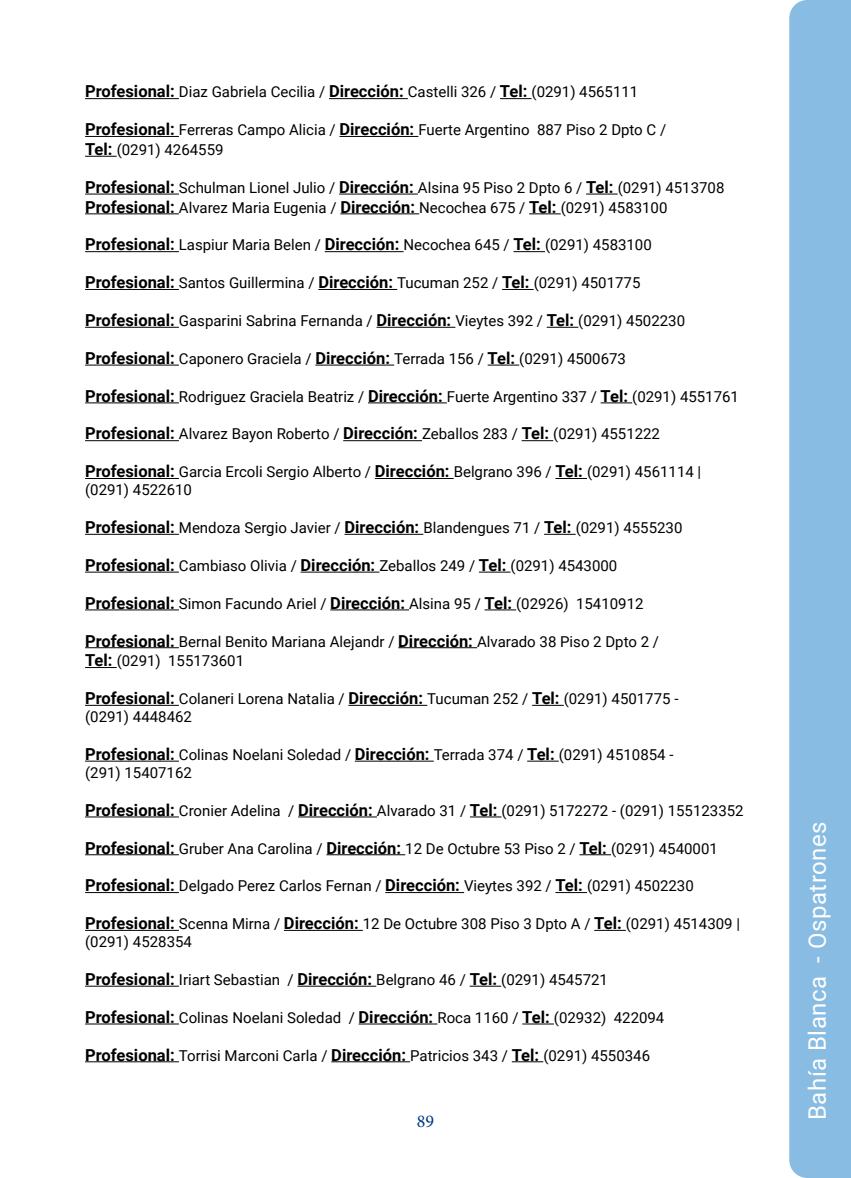
<style>
.page{position:relative;width:851px;height:1178px;background:#fff}
.page>*{position:absolute;margin:0;border:0;box-sizing:border-box;transform-origin:0 0}
.t1{font:24px "Roboto";letter-spacing:.02em;color:#fff}
.t2{font:18px "Minion Pro";color:#003882}
.t3{font:15px/18px "Roboto";color:#000}
.s1{font-weight:700;font-size:16.5px}
</style>
<div class="page">
<div style="left:789px;top:0;width:61px;height:1178px;background:#88bce2"></div>
<hr style="left:85px;top:98px;width:94px;height:1px;background:#000">
<hr style="left:329px;top:98px;width:79px;height:1px;background:#000">
<hr style="left:500px;top:98px;width:31px;height:1px;background:#000">
<hr style="left:85px;top:136px;width:94px;height:1px;background:#000">
<hr style="left:339px;top:136px;width:79px;height:1px;background:#000">
<hr style="left:85px;top:156px;width:32px;height:1px;background:#000">
<hr style="left:85px;top:194px;width:94px;height:1px;background:#000">
<hr style="left:339px;top:194px;width:79px;height:1px;background:#000">
<hr style="left:586px;top:194px;width:31px;height:1px;background:#000">
<hr style="left:85px;top:213px;width:94px;height:1px;background:#000">
<hr style="left:340px;top:213px;width:79px;height:1px;background:#000">
<hr style="left:529px;top:213px;width:31px;height:1px;background:#000">
<hr style="left:85px;top:251px;width:94px;height:1px;background:#000">
<hr style="left:324px;top:251px;width:79px;height:1px;background:#000">
<hr style="left:513px;top:251px;width:32px;height:1px;background:#000">
<hr style="left:85px;top:289px;width:94px;height:1px;background:#000">
<hr style="left:318px;top:289px;width:79px;height:1px;background:#000">
<hr style="left:502px;top:289px;width:31px;height:1px;background:#000">
<hr style="left:85px;top:327px;width:94px;height:1px;background:#000">
<hr style="left:376px;top:327px;width:79px;height:1px;background:#000">
<hr style="left:546px;top:327px;width:32px;height:1px;background:#000">
<hr style="left:85px;top:365px;width:94px;height:1px;background:#000">
<hr style="left:315px;top:365px;width:79px;height:1px;background:#000">
<hr style="left:487px;top:365px;width:32px;height:1px;background:#000">
<hr style="left:85px;top:402px;width:94px;height:1px;background:#000">
<hr style="left:368px;top:402px;width:79px;height:1px;background:#000">
<hr style="left:600px;top:402px;width:32px;height:1px;background:#000">
<hr style="left:85px;top:440px;width:94px;height:1px;background:#000">
<hr style="left:343px;top:440px;width:79px;height:1px;background:#000">
<hr style="left:521px;top:440px;width:32px;height:1px;background:#000">
<hr style="left:85px;top:478px;width:94px;height:1px;background:#000">
<hr style="left:375px;top:478px;width:78px;height:1px;background:#000">
<hr style="left:555px;top:478px;width:32px;height:1px;background:#000">
<hr style="left:85px;top:534px;width:94px;height:1px;background:#000">
<hr style="left:344px;top:534px;width:79px;height:1px;background:#000">
<hr style="left:544px;top:534px;width:31px;height:1px;background:#000">
<hr style="left:85px;top:572px;width:94px;height:1px;background:#000">
<hr style="left:300px;top:572px;width:79px;height:1px;background:#000">
<hr style="left:479px;top:572px;width:31px;height:1px;background:#000">
<hr style="left:85px;top:609px;width:94px;height:1px;background:#000">
<hr style="left:330px;top:609px;width:79px;height:1px;background:#000">
<hr style="left:484px;top:609px;width:32px;height:1px;background:#000">
<hr style="left:85px;top:647px;width:94px;height:1px;background:#000">
<hr style="left:398px;top:647px;width:79px;height:1px;background:#000">
<hr style="left:85px;top:667px;width:32px;height:1px;background:#000">
<hr style="left:85px;top:705px;width:94px;height:1px;background:#000">
<hr style="left:348px;top:705px;width:79px;height:1px;background:#000">
<hr style="left:532px;top:705px;width:31px;height:1px;background:#000">
<hr style="left:85px;top:761px;width:94px;height:1px;background:#000">
<hr style="left:355px;top:761px;width:78px;height:1px;background:#000">
<hr style="left:527px;top:761px;width:31px;height:1px;background:#000">
<hr style="left:85px;top:816px;width:94px;height:1px;background:#000">
<hr style="left:298px;top:816px;width:79px;height:1px;background:#000">
<hr style="left:470px;top:816px;width:31px;height:1px;background:#000">
<hr style="left:85px;top:854px;width:94px;height:1px;background:#000">
<hr style="left:326px;top:854px;width:79px;height:1px;background:#000">
<hr style="left:579px;top:854px;width:32px;height:1px;background:#000">
<hr style="left:85px;top:892px;width:94px;height:1px;background:#000">
<hr style="left:385px;top:892px;width:79px;height:1px;background:#000">
<hr style="left:555px;top:892px;width:32px;height:1px;background:#000">
<hr style="left:85px;top:930px;width:94px;height:1px;background:#000">
<hr style="left:284px;top:930px;width:79px;height:1px;background:#000">
<hr style="left:594px;top:930px;width:31px;height:1px;background:#000">
<hr style="left:85px;top:986px;width:94px;height:1px;background:#000">
<hr style="left:297px;top:986px;width:79px;height:1px;background:#000">
<hr style="left:469px;top:986px;width:32px;height:1px;background:#000">
<hr style="left:85px;top:1023px;width:94px;height:1px;background:#000">
<hr style="left:358px;top:1023px;width:79px;height:1px;background:#000">
<hr style="left:522px;top:1023px;width:32px;height:1px;background:#000">
<hr style="left:85px;top:1061px;width:94px;height:1px;background:#000">
<hr style="left:331px;top:1061px;width:79px;height:1px;background:#000">
<hr style="left:511px;top:1061px;width:32px;height:1px;background:#000">
<p class="t3" style="left:85px;top:83px;width:554px"><span class="s1">Profesional:</span> Diaz Gabriela Cecilia / <span class="s1">Dirección:</span> Castelli 326 / <span class="s1">Tel:</span> (0291) 4565111</p>
<p class="t3" style="left:85px;top:119px;width:582px;line-height:19.8px"><span class="s1">Profesional:</span> Ferreras Campo Alicia / <span class="s1">Dirección:</span> Fuerte Argentino 887 Piso 2 Dpto C /<br><span class="s1">Tel:</span> (0291) 4264559</p>
<p class="t3" style="left:85px;top:177px;width:640px;line-height:19.8px"><span class="s1">Profesional:</span> Schulman Lionel Julio / <span class="s1">Dirección:</span> Alsina 95 Piso 2 Dpto 6 / <span class="s1">Tel:</span> (0291) 4513708<br><span class="s1">Profesional:</span> Alvarez Maria Eugenia / <span class="s1">Dirección:</span> Necochea 675 / <span class="s1">Tel:</span> (0291) 4583100</p>
<p class="t3" style="left:85px;top:236px;width:568px"><span class="s1">Profesional:</span> Laspiur Maria Belen / <span class="s1">Dirección:</span> Necochea 645 / <span class="s1">Tel:</span> (0291) 4583100</p>
<p class="t3" style="left:85px;top:273px;width:556px"><span class="s1">Profesional:</span> Santos Guillermina / <span class="s1">Dirección:</span> Tucuman 252 / <span class="s1">Tel:</span> (0291) 4501775</p>
<p class="t3" style="left:85px;top:311px;width:601px"><span class="s1">Profesional:</span> Gasparini Sabrina Fernanda / <span class="s1">Dirección:</span> Vieytes 392 / <span class="s1">Tel:</span> (0291) 4502230</p>
<p class="t3" style="left:85px;top:349px;width:542px"><span class="s1">Profesional:</span> Caponero Graciela / <span class="s1">Dirección:</span> Terrada 156 / <span class="s1">Tel:</span> (0291) 4500673</p>
<p class="t3" style="left:85px;top:387px;width:655px"><span class="s1">Profesional:</span> Rodriguez Graciela Beatriz / <span class="s1">Dirección:</span> Fuerte Argentino 337 / <span class="s1">Tel:</span> (0291) 4551761</p>
<p class="t3" style="left:85px;top:425px;width:576px"><span class="s1">Profesional:</span> Alvarez Bayon Roberto / <span class="s1">Dirección:</span> Zeballos 283 / <span class="s1">Tel:</span> (0291) 4551222</p>
<p class="t3" style="left:85px;top:462px;width:617px"><span class="s1">Profesional:</span> Garcia Ercoli Sergio Alberto / <span class="s1">Dirección:</span> Belgrano 396 / <span class="s1">Tel:</span> (0291) 4561114 | (0291) 4522610</p>
<p class="t3" style="left:85px;top:518px;width:598px"><span class="s1">Profesional:</span> Mendoza Sergio Javier / <span class="s1">Dirección:</span> Blandengues 71 / <span class="s1">Tel:</span> (0291) 4555230</p>
<p class="t3" style="left:85px;top:556px;width:533px"><span class="s1">Profesional:</span> Cambiaso Olivia / <span class="s1">Dirección:</span> Zeballos 249 / <span class="s1">Tel:</span> (0291) 4543000</p>
<p class="t3" style="left:85px;top:594px;width:560px"><span class="s1">Profesional:</span> Simon Facundo Ariel / <span class="s1">Dirección:</span> Alsina 95 / <span class="s1">Tel:</span> (02926) 15410912</p>
<p class="t3" style="left:85px;top:631px;width:575px;line-height:19.8px"><span class="s1">Profesional:</span> Bernal Benito Mariana Alejandr / <span class="s1">Dirección:</span> Alvarado 38 Piso 2 Dpto 2 /<br><span class="s1">Tel:</span> (0291) 155173601</p>
<p class="t3" style="left:85px;top:689px;width:594px"><span class="s1">Profesional:</span> Colaneri Lorena Natalia / <span class="s1">Dirección:</span> Tucuman 252 / <span class="s1">Tel:</span> (0291) 4501775 - (0291) 4448462</p>
<p class="t3" style="left:85px;top:745px;width:589px"><span class="s1">Profesional:</span> Colinas Noelani Soledad / <span class="s1">Dirección:</span> Terrada 374 / <span class="s1">Tel:</span> (0291) 4510854 - (291) 15407162</p>
<p class="t3" style="left:85px;top:801px;width:660px"><span class="s1">Profesional:</span> Cronier Adelina / <span class="s1">Dirección:</span> Alvarado 31 / <span class="s1">Tel:</span> (0291) 5172272 - (0291) 155123352</p>
<p class="t3" style="left:85px;top:839px;width:634px"><span class="s1">Profesional:</span> Gruber Ana Carolina / <span class="s1">Dirección:</span> 12 De Octubre 53 Piso 2 / <span class="s1">Tel:</span> (0291) 4540001</p>
<p class="t3" style="left:85px;top:876px;width:610px"><span class="s1">Profesional:</span> Delgado Perez Carlos Fernan / <span class="s1">Dirección:</span> Vieytes 392 / <span class="s1">Tel:</span> (0291) 4502230</p>
<p class="t3" style="left:85px;top:914px;width:656px"><span class="s1">Profesional:</span> Scenna Mirna / <span class="s1">Dirección:</span> 12 De Octubre 308 Piso 3 Dpto A / <span class="s1">Tel:</span> (0291) 4514309 | (0291) 4528354</p>
<p class="t3" style="left:85px;top:970px;width:524px"><span class="s1">Profesional:</span> Iriart Sebastian / <span class="s1">Dirección:</span> Belgrano 46 / <span class="s1">Tel:</span> (0291) 4545721</p>
<p class="t3" style="left:85px;top:1008px;width:580px"><span class="s1">Profesional:</span> Colinas Noelani Soledad / <span class="s1">Dirección:</span> Roca 1160 / <span class="s1">Tel:</span> (02932) 422094</p>
<p class="t3" style="left:85px;top:1046px;width:566px"><span class="s1">Profesional:</span> Torrisi Marconi Carla / <span class="s1">Dirección:</span> Patricios 343 / <span class="s1">Tel:</span> (0291) 4550346</p>
<p class="t2" style="left:417px;top:1109px;width:19px">89</p>
<h1 class="t1" style="left:800px;top:1120px;width:300px;rotate:-90deg">Bahía Blanca - Ospatrones</h1>
</div>
